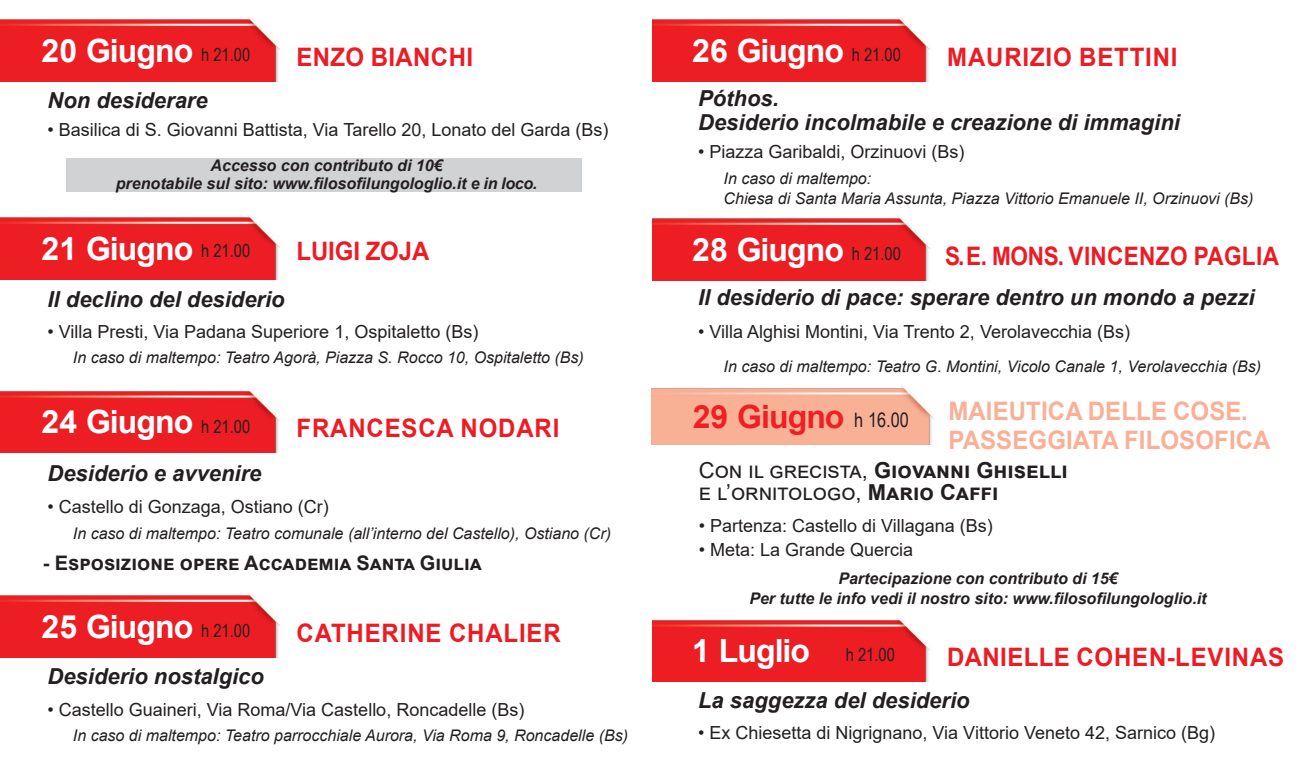
<style>
.page{position:relative;width:1304px;height:766px;background:#fff}
.page>*{position:absolute;margin:0;border:0;box-sizing:border-box;transform-origin:0 0}
.t1{font:700 32px "Arial";letter-spacing:-.03em;color:#fff}
.t2{font:700 32px "Arial";letter-spacing:-.03em;color:#ee2026}
.t3{font:700 25.4px "Arial";letter-spacing:.035em;color:#ed1c24;scale:.94 1}
.t4{font:700 25.4px "Arial";letter-spacing:.005em;color:#f9b096;scale:.94 1}
.t5{font:700 25.4px "Arial";letter-spacing:.015em;color:#ed1c24;scale:.89 1}
.t6{font:700 25.4px "Arial";letter-spacing:.015em;color:#ed1c24;scale:.94 1}
.t7{font:700 25.4px "Arial";letter-spacing:-.005em;color:#ed1c24;scale:.94 1}
.t8{font:italic 700 22px "Arial";color:#231f20}
.t9{font:700 22px "Arial";color:#231f20}
.t10{font:22px "Arial";color:#231f20}
.t11{font:700 20px "Arial";color:#231f20}
.t12{font:20px "Arial Narrow";color:#231f20}
.t13{font:18px "Arial";color:#231f20}
.t14{font:18px "Arial Narrow";color:#231f20}
.t15{font:italic 16px "Arial";color:#231f20}
.t16{font:italic 700 16px "Arial";color:#231f20}
.s1{font-weight:400}
.s2{font-weight:700}
</style>
<div class="page">
<img style="left:0;top:17px;width:280px;height:64px">
<img style="left:652px;top:17px;width:279px;height:64px">
<img style="left:0;top:593px;width:280px;height:64px">
<img style="left:652px;top:618px;width:279px;height:63px">
<img style="left:0;top:215px;width:280px;height:64px">
<img style="left:652px;top:216px;width:279px;height:64px">
<img style="left:0;top:389px;width:280px;height:63px">
<img style="left:652px;top:386px;width:282px;height:59px">
<div style="left:67px;top:158px;width:515px;height:33px;background:#d1d2d4"></div>
<p class="t1" style="left:42px;top:28px;width:153px">20 Giugno</p>
<p class="t1" style="left:692px;top:28px;width:153px">26 Giugno</p>
<p class="t6" style="left:297px;top:39px;width:189px">ENZO BIANCHI</p>
<p class="t3" style="left:947px;top:39px;width:247px">MAURIZIO BETTINI</p>
<p class="t14" style="left:201px;top:41px;width:51px">h 21.00</p>
<p class="t14" style="left:852px;top:41px;width:51px">h 21.00</p>
<p class="t8" style="left:48px;top:85px;width:162px">Non desiderare</p>
<p class="t8" style="left:698px;top:84px;width:82px">Póthos.</p>
<p class="t8" style="left:698px;top:108px;width:483px">Desiderio incolmabile e creazione di immagini</p>
<p class="t13" style="left:48px;top:117px;width:562px">• Basilica di S. Giovanni Battista, Via Tarello 20, Lonato del Garda (Bs)</p>
<p class="t16" style="left:211px;top:155px;width:234px">Accesso con contributo di 10€</p>
<p class="t16" style="left:116px;top:173px;width:423px">prenotabile sul sito: www.filosofilungologlio.it e in loco.</p>
<p class="t13" style="left:698px;top:139px;width:268px">• Piazza Garibaldi, Orzinuovi (Bs)</p>
<p class="t15" style="left:724px;top:168px;width:149px">In caso di maltempo:</p>
<p class="t15" style="left:724px;top:188px;width:532px">Chiesa di Santa Maria Assunta, Piazza Vittorio Emanuele II, Orzinuovi (Bs)</p>
<p class="t1" style="left:42px;top:226px;width:153px">21 Giugno</p>
<p class="t1" style="left:692px;top:227px;width:153px">28 Giugno</p>
<p class="t7" style="left:297px;top:233px;width:143px">LUIGI ZOJA</p>
<p class="t5" style="left:945px;top:238px;width:377px">S. E. MONS. VINCENZO PAGLIA</p>
<p class="t14" style="left:201px;top:237px;width:51px">h 21.00</p>
<p class="t14" style="left:852px;top:240px;width:51px">h 21.00</p>
<p class="t8" style="left:48px;top:284px;width:239px">Il declino del desiderio</p>
<p class="t8" style="left:698px;top:282px;width:558px">Il desiderio di pace: sperare dentro un mondo a pezzi</p>
<p class="t13" style="left:48px;top:319px;width:432px">• Villa Presti, Via Padana Superiore 1, Ospitaletto (Bs)</p>
<p class="t13" style="left:698px;top:319px;width:433px">• Villa Alghisi Montini, Via Trento 2, Verolavecchia (Bs)</p>
<p class="t15" style="left:73px;top:347px;width:513px">In caso di maltempo: Teatro Agorà, Piazza S. Rocco 10, Ospitaletto (Bs)</p>
<p class="t1" style="left:42px;top:399px;width:153px">24 Giugno</p>
<p class="t14" style="left:201px;top:413px;width:51px">h 21.00</p>
<p class="t8" style="left:48px;top:458px;width:215px">Desiderio e avvenire</p>
<p class="t3" style="left:297px;top:410px;width:281px">FRANCESCA NODARI</p>
<p class="t13" style="left:48px;top:493px;width:283px">• Castello di Gonzaga, Ostiano (Cr)</p>
<p class="t15" style="left:73px;top:523px;width:540px">In caso di maltempo: Teatro comunale (all’interno del Castello), Ostiano (Cr)</p>
<p class="t11" style="left:43px;top:548px;width:441px">- Esposizione opere Accademia Santa Giulia</p>
<p class="t1" style="left:42px;top:603px;width:153px">25 Giugno</p>
<p class="t14" style="left:201px;top:617px;width:51px">h 21.00</p>
<p class="t8" style="left:48px;top:661px;width:218px">Desiderio nostalgico</p>
<p class="t3" style="left:297px;top:614px;width:283px">CATHERINE CHALIER</p>
<p class="t13" style="left:48px;top:697px;width:478px">• Castello Guaineri, Via Roma/Via Castello, Roncadelle (Bs)</p>
<p class="t15" style="left:73px;top:724px;width:557px">In caso di maltempo: Teatro parrocchiale Aurora, Via Roma 9, Roncadelle (Bs)</p>
<p class="t15" style="left:724px;top:356px;width:539px">In caso di maltempo: Teatro G. Montini, Vicolo Canale 1, Verolavecchia (Bs)</p>
<p class="t4" style="left:948px;top:393px;width:320px">MAIEUTICA DELLE COSE.</p>
<p class="t4" style="left:948px;top:421px;width:344px">PASSEGGIATA FILOSOFICA</p>
<p class="t2" style="left:693px;top:394px;width:153px">29 Giugno</p>
<p class="t12" style="left:854px;top:405px;width:56px">h 16.00</p>
<p class="t9" style="left:699px;top:455px;width:371px"><span class="s1">Con il grecista,</span> Giovanni Ghiselli</p>
<p class="t10" style="left:699px;top:477px;width:301px">e l’ornitologo, <span class="s2">Mario Caffi</span></p>
<p class="t13" style="left:699px;top:512px;width:296px">• Partenza: Castello di Villagana (Bs)</p>
<p class="t13" style="left:699px;top:536px;width:216px">• Meta: La Grande Quercia</p>
<p class="t16" style="left:838px;top:567px;width:281px">Partecipazione con contributo di 15€</p>
<p class="t16" style="left:749px;top:587px;width:459px">Per tutte le info vedi il nostro sito: www.filosofilungologlio.it</p>
<p class="t1" style="left:692px;top:628px;width:119px">1 Luglio</p>
<p class="t14" style="left:846px;top:641px;width:51px">h 21.00</p>
<p class="t3" style="left:947px;top:639px;width:360px">DANIELLE COHEN-LEVINAS</p>
<p class="t8" style="left:698px;top:685px;width:273px">La saggezza del desiderio</p>
<p class="t13" style="left:698px;top:720px;width:518px">• Ex Chiesetta di Nigrignano, Via Vittorio Veneto 42, Sarnico (Bg)</p>
</div>
